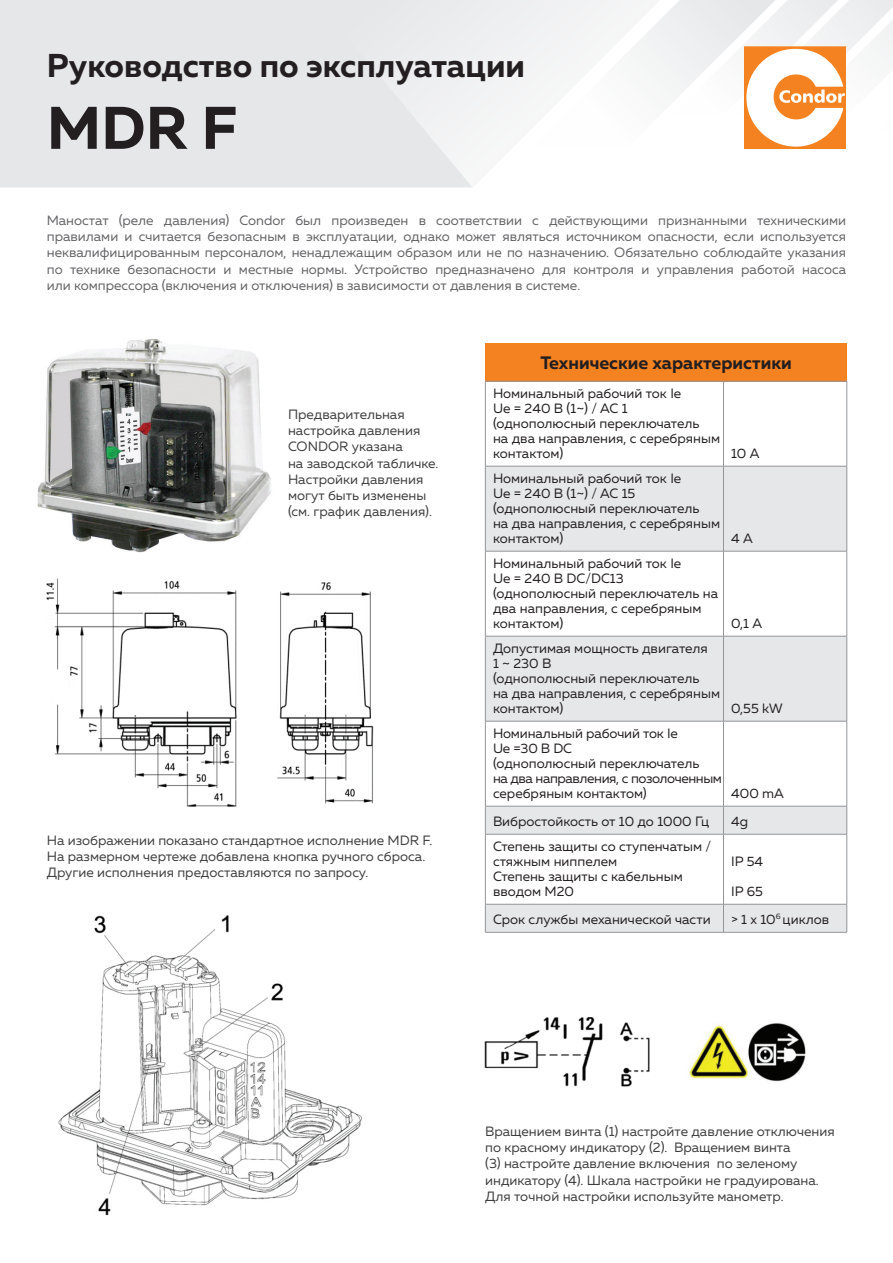
<style>
.page{position:relative;width:893px;height:1263px;background:#fff}
.page>*{position:absolute;margin:0;border:0;box-sizing:border-box;transform-origin:0 0}
.t1{font:700 60px "Muller";color:#231f20}
.t2{font:700 33px "Muller";color:#231f20}
.t3{font:700 18px "Muller";color:#231f20}
.t4{font:13.5px/15px "Muller";color:#231f20}
.t5{font:13.5px/16.2px "Muller";color:#3e3e3f}
.t6{font:13.5px/16.2px "Muller";color:#636366;text-align:justify}
</style>
<div class="page">
<div style="left:0;top:0;width:274px;height:188px;background:#e6e7e9"></div>
<svg style="left:274px;top:0;width:259px;height:188px;fill:#e7e8ea"></svg>
<div style="left:485px;top:343px;width:362px;height:38px;background:#f58220"></div>
<svg style="left:486px;top:467px;width:360px;height:339px;fill:#e6e7e9"></svg>
<hr style="left:485px;top:381px;width:1px;height:85px;background:#939598">
<hr style="left:846px;top:381px;width:1px;height:85px;background:#939598">
<hr style="left:485px;top:466px;width:1px;height:85px;background:#939598">
<hr style="left:846px;top:466px;width:1px;height:85px;background:#939598">
<hr style="left:485px;top:551px;width:1px;height:85px;background:#939598">
<hr style="left:846px;top:551px;width:1px;height:85px;background:#939598">
<hr style="left:485px;top:636px;width:1px;height:85px;background:#939598">
<hr style="left:846px;top:636px;width:1px;height:85px;background:#939598">
<hr style="left:485px;top:721px;width:1px;height:85px;background:#939598">
<hr style="left:846px;top:721px;width:1px;height:85px;background:#939598">
<hr style="left:485px;top:381px;width:238px;height:1px;background:#939598">
<hr style="left:723px;top:381px;width:124px;height:1px;background:#939598">
<hr style="left:723px;top:381px;width:1px;height:85px;background:#939598">
<hr style="left:485px;top:466px;width:238px;height:1px;background:#939598">
<hr style="left:723px;top:466px;width:124px;height:1px;background:#939598">
<hr style="left:723px;top:466px;width:1px;height:85px;background:#939598">
<hr style="left:485px;top:551px;width:238px;height:1px;background:#939598">
<hr style="left:723px;top:551px;width:124px;height:1px;background:#939598">
<hr style="left:723px;top:551px;width:1px;height:85px;background:#939598">
<hr style="left:485px;top:636px;width:238px;height:1px;background:#939598">
<hr style="left:723px;top:636px;width:124px;height:1px;background:#939598">
<hr style="left:723px;top:636px;width:1px;height:85px;background:#939598">
<hr style="left:485px;top:721px;width:238px;height:1px;background:#939598">
<hr style="left:723px;top:721px;width:124px;height:1px;background:#939598">
<hr style="left:723px;top:721px;width:1px;height:85px;background:#939598">
<svg style="left:485px;top:806px;width:362px;height:126px"></svg>
<hr style="left:485px;top:932px;width:238px;height:1px;background:#939598">
<hr style="left:723px;top:932px;width:124px;height:1px;background:#939598">
<svg style="left:533px;top:0;width:138px;height:87px;fill:#f5f5f6"></svg>
<svg style="left:671px;top:0;width:222px;height:149px"></svg>
<img style="left:37px;top:339px;width:234px;height:213px">
<img style="left:46px;top:578px;width:328px;height:229px">
<img style="left:58px;top:915px;width:304px;height:301px">
<img style="left:484px;top:1017px;width:166px;height:70px">
<img style="left:689px;top:1023px;width:117px;height:59px">
<h2 class="t2" style="left:47px;top:45px;width:480px">Руководство по эксплуатации</h2>
<h1 class="t1" style="left:47px;top:90px;width:192px">MDR F</h1>
<p class="t6" style="left:47px;top:212px;width:801px">Маностат (реле давления) Condor был произведен в соответствии с действующими признанными техническими правилами и считается безопасным в эксплуатации, однако может являться источником опасности, если используется неквалифицированным персоналом, ненадлежащим образом или не по назначению. Обязательно соблюдайте указания по технике безопасности и местные нормы. Устройство предназначено для контроля и управления работой насоса или компрессора (включения и отключения) в зависимости от давления в системе.</p>
<p class="t5" style="left:288px;top:406px;width:152px">Предварительная настройка давления<br>CONDOR указана<br>на заводской табличке.<br>Настройки давления могут быть изменены (см. график давления).</p>
<p class="t5" style="left:47px;top:832px;width:387px">На изображении показано стандартное исполнение MDR F.<br>На размерном чертеже добавлена кнопка ручного сброса.<br>Другие исполнения предоставляются по запросу.</p>
<h3 class="t3" style="left:540px;top:352px;width:253px">Технические характеристики</h3>
<p class="t4" style="left:493px;top:385px;width:229px">Номинальный рабочий ток Ie<br>Ue = 240 В (1~) / AC 1 (однополюсный переключатель<br>на два направления, с серебряным контактом)</p>
<p class="t4" style="left:731px;top:445px;width:30px">10 А</p>
<p class="t4" style="left:493px;top:470px;width:229px">Номинальный рабочий ток Ie<br>Ue = 240 В (1~) / AC 15 (однополюсный переключатель<br>на два направления, с серебряным контактом)</p>
<p class="t4" style="left:493px;top:555px;width:227px">Номинальный рабочий ток Ie<br>Ue = 240 В DC/DC13 (однополюсный переключатель на два направления, с серебряным контактом)</p>
<p class="t4" style="left:493px;top:640px;width:229px">Допустимая мощность двигателя<br>1 ~ 230 В<br>(однополюсный переключатель<br>на два направления, с серебряным контактом)</p>
<p class="t4" style="left:493px;top:725px;width:230px">Номинальный рабочий ток Ie<br>Ue =30 В DC<br>(однополюсный переключатель<br>на два направления, с позолоченным серебряным контактом)</p>
<p class="t4" style="left:731px;top:530px;width:23px">4 А</p>
<p class="t4" style="left:731px;top:615px;width:32px">0,1 А</p>
<p class="t4" style="left:731px;top:700px;width:53px">0,55 kW</p>
<p class="t4" style="left:731px;top:785px;width:54px">400 mA</p>
<p class="t4" style="left:493px;top:813px;width:218px">Вибростойкость от 10 до 1000 Гц</p>
<p class="t4" style="left:731px;top:813px;width:19px">4g</p>
<p class="t4" style="left:493px;top:838px;width:220px">Степень защиты со ступенчатым / стяжным ниппелем<br>Степень защиты с кабельным вводом М20</p>
<p class="t4" style="left:731px;top:853px;width:34px">IP 54</p>
<p class="t4" style="left:731px;top:883px;width:33px">IP 65</p>
<p class="t4" style="left:493px;top:911px;width:219px">Срок службы механической части</p>
<p class="t4" style="left:731px;top:911px;width:99px">&gt; 1 x 10<sup>6</sup> циклов</p>
<p class="t5" style="left:485px;top:1123px;width:351px">Вращением винта (1) настройте давление отключения по красному индикатору (2). Вращением винта<br>(3) настройте давление включения по зеленому индикатору (4). Шкала настройки не градуирована.<br>Для точной настройки используйте манометр.</p>
</div>
